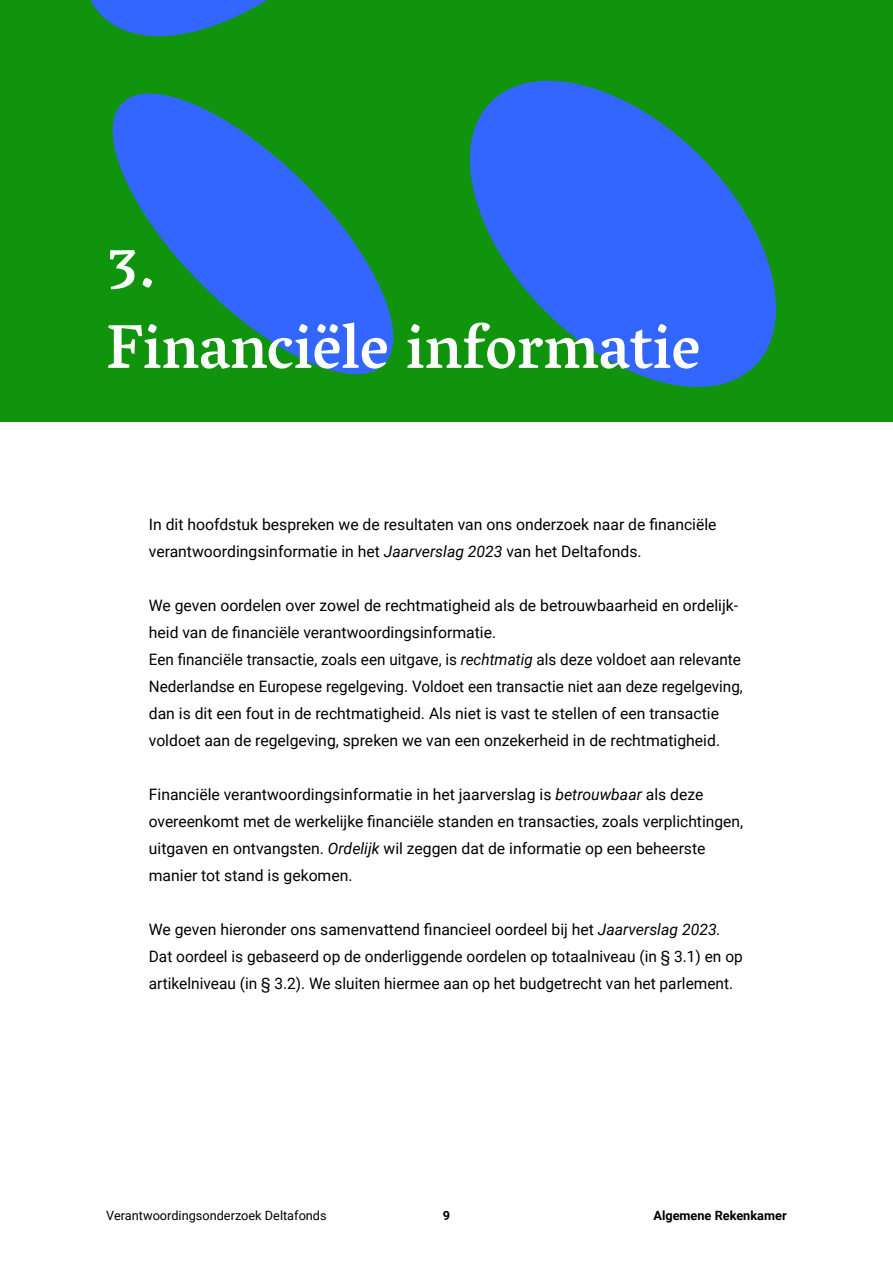
<style>
.page{position:relative;width:893px;height:1263px;background:#fff}
.page>*{position:absolute;margin:0;border:0;box-sizing:border-box;transform-origin:0 0}
._5_Kop_1_-_H2{font:500 63px/81px "Vesper Libre";color:#fff}
._0_Platte_tekst_-_P{font:15.75px/27px "Roboto";color:#000}
.t1{font:12.75px "Roboto";color:#000}
.t2{font:700 12.75px "Roboto";color:#000}
.s1{font-style:italic}
</style>
<div class="page">
<div style="left:0;top:0;width:893px;height:422px;background:#10940d"></div>
<svg style="left:469px;top:80px;width:308px;height:307px;fill:#36f"></svg>
<svg style="left:112px;top:93px;width:282px;height:282px;fill:#36f"></svg>
<svg style="left:90px;top:0;width:177px;height:37px"></svg>
<h2 class="_5_Kop_1_-_H2" style="left:106px;top:225px;width:596px">3.<br>Financiële informatie</h2>
<p class="_0_Platte_tekst_-_P" style="left:149px;top:510px;width:569px">In dit hoofdstuk bespreken we de resultaten van ons onderzoek naar de financiële verantwoordingsinformatie in het <span class="s1">Jaarverslag 2023</span> van het Deltafonds.</p>
<p class="_0_Platte_tekst_-_P" style="left:149px;top:591px;width:591px">We geven oordelen over zowel de rechtmatigheid als de betrouwbaarheid en ordelijk&shy;heid van de financiële verantwoordingsinformatie.</p>
<p class="_0_Platte_tekst_-_P" style="left:149px;top:645px;width:596px">Een financiële transactie, zoals een uitgave, is <span class="s1">rechtmatig</span> als deze voldoet aan relevante Nederlandse en Europese regelgeving. Voldoet een transactie niet aan deze regelgeving, dan is dit een fout in de rechtmatigheid. Als niet is vast te stellen of een transactie voldoet aan de regelgeving, spreken we van een onzekerheid in de rechtmatigheid.</p>
<p class="_0_Platte_tekst_-_P" style="left:149px;top:780px;width:596px">Financiële verantwoordingsinformatie in het jaarverslag is <span class="s1">betrouwbaar</span> als deze overeenkomt met de werkelijke financiële standen en transacties, zoals verplichtingen, uitgaven en ontvangsten. <span class="s1">Ordelijk</span> wil zeggen dat de informatie op een beheerste manier tot stand is gekomen.</p>
<p class="_0_Platte_tekst_-_P" style="left:149px;top:915px;width:595px">We geven hieronder ons samenvattend financieel oordeel bij het <span class="s1">Jaarverslag 2023.<br></span>Dat oordeel is gebaseerd op de onderliggende oordelen op totaalniveau (in § 3.1) en op artikelniveau (in § 3.2). We sluiten hiermee aan op het budgetrecht van het parlement.</p>
<p class="t1" style="left:106px;top:1207px;width:222px">Verantwoordingsonderzoek Deltafonds</p>
<p class="t2" style="left:443px;top:1207px;width:9px">9</p>
<p class="t2" style="left:653px;top:1207px;width:135px">Algemene Rekenkamer</p>
</div>
